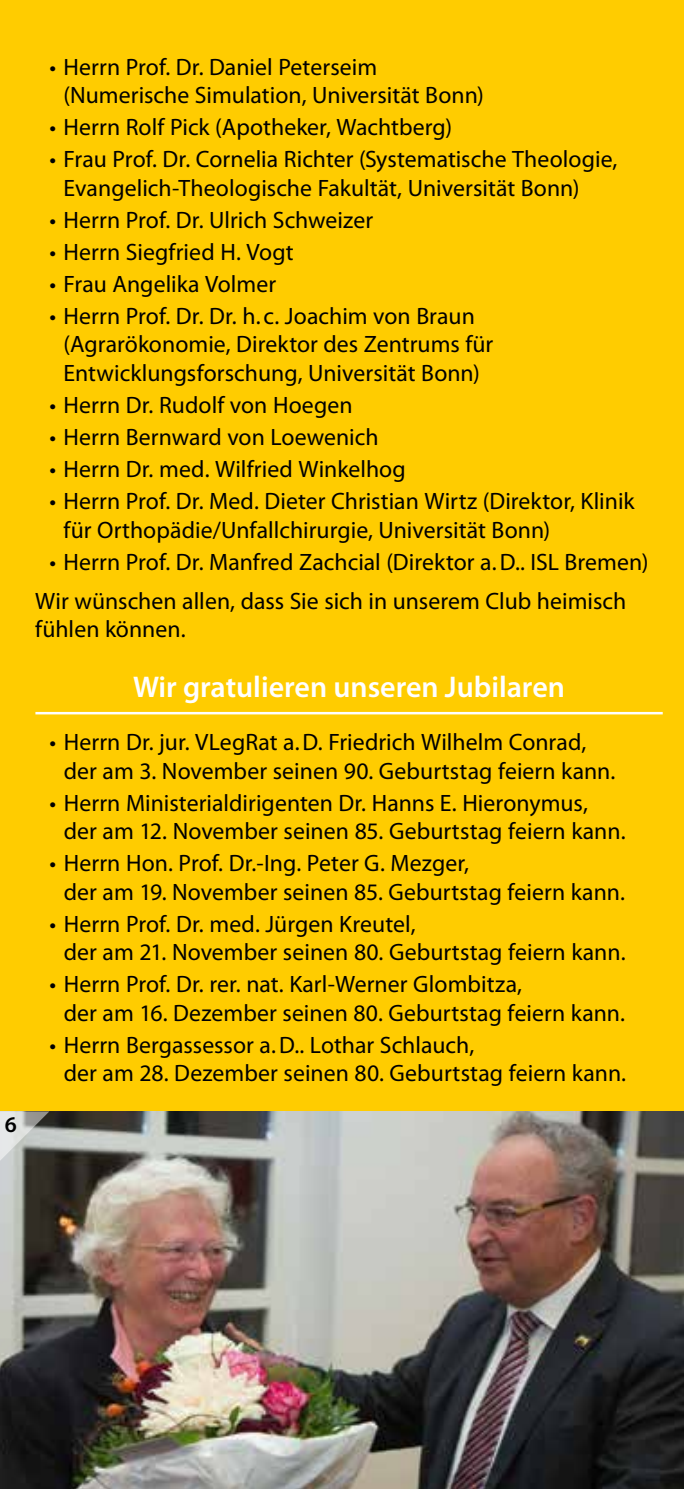
<style>
.page{position:relative;width:684px;height:1489px;background:#fff}
.page>*{position:absolute;margin:0;border:0;box-sizing:border-box;transform-origin:0 0}
.t1{font:600 30px "Myriad Pro";color:#fff}
.t2{font:23.75px/28.5px "Myriad Pro";letter-spacing:.005em;color:#000}
.t3{font:600 22.5px "Myriad Pro";color:#000}
</style>
<div class="page">
<hr style="left:683px;top:0;width:1px;height:1488px;background:#fc0">
<div style="left:0;top:0;width:683px;height:1488px;background:#fc0"></div>
<hr style="left:35px;top:712px;width:628px;height:2px;background:#fff">
<img style="left:0;top:1111px;width:684px;height:377px">
<svg style="left:0;top:1111px;width:49px;height:49px"></svg>
<p class="t3" style="left:5px;top:1110px;width:14px">6</p>
<p class="t2" style="left:64px;top:52px;width:422px;text-indent:-14px">• Herrn Prof. Dr. Daniel Peterseim (Numerische Simulation, Universität Bonn)</p>
<p class="t2" style="left:49px;top:112px;width:404px">• Herrn Rolf Pick (Apotheker, Wachtberg)</p>
<p class="t2" style="left:64px;top:144px;width:555px;text-indent:-14px">• Frau Prof. Dr. Cornelia Richter (Systematische Theologie,<br>Evangelich-Theologische Fakultät, Universität Bonn)</p>
<p class="t2" style="left:49px;top:205px;width:325px">• Herrn Prof. Dr. Ulrich Schweizer</p>
<p class="t2" style="left:49px;top:237px;width:246px">• Herrn Siegfried H. Vogt</p>
<p class="t2" style="left:49px;top:269px;width:228px">• Frau Angelika Volmer</p>
<p class="t2" style="left:64px;top:301px;width:431px;text-indent:-14px">• Herrn Prof. Dr. Dr. h. c. Joachim von Braun (Agrarökonomie, Direktor des Zentrums für<br>Entwicklungsforschung, Universität Bonn)</p>
<p class="t2" style="left:49px;top:390px;width:305px">• Herrn Dr. Rudolf von Hoegen</p>
<p class="t2" style="left:49px;top:422px;width:331px">• Herrn Bernward von Loewenich</p>
<p class="t2" style="left:49px;top:454px;width:358px">• Herrn Dr. med. Wilfried Winkelhog</p>
<p class="t2" style="left:64px;top:486px;width:572px;text-indent:-14px">• Herrn Prof. Dr. Med. Dieter Christian Wirtz (Direktor, Klinik für Orthopädie/Unfallchirurgie, Universität Bonn)</p>
<p class="t2" style="left:35px;top:541px;width:615px;line-height:39.2px;text-indent:14px">• Herrn Prof. Dr. Manfred Zachcial (Direktor a.D.. ISL Bremen)<br>Wir wünschen allen, dass Sie sich in unserem Club heimisch</p>
<p class="t2" style="left:35px;top:614px;width:152px">fühlen können.</p>
<p class="t1" style="left:133px;top:667px;width:433px">Wir gratulieren unseren Jubilaren</p>
<p class="t2" style="left:64px;top:727px;width:553px;text-indent:-14px">• Herrn Dr. jur. VLegRat a.D. Friedrich Wilhelm Conrad, der am 3. November seinen 90. Geburtstag feiern kann.</p>
<p class="t2" style="left:64px;top:788px;width:563px;text-indent:-14px">• Herrn Ministerialdirigenten Dr. Hanns E. Hieronymus, der am 12. November seinen 85. Geburtstag feiern kann.</p>
<p class="t2" style="left:64px;top:848px;width:563px;text-indent:-14px">• Herrn Hon. Prof. Dr.-Ing. Peter G. Mezger,<br>der am 19. November seinen 85. Geburtstag feiern kann.</p>
<p class="t2" style="left:64px;top:909px;width:563px;text-indent:-14px">• Herrn Prof. Dr. med. Jürgen Kreutel,<br>der am 21. November seinen 80. Geburtstag feiern kann.</p>
<p class="t2" style="left:64px;top:969px;width:563px;text-indent:-14px">• Herrn Prof. Dr. rer. nat. Karl-Werner Glombitza,<br>der am 16. Dezember seinen 80. Geburtstag feiern kann.</p>
<p class="t2" style="left:64px;top:1030px;width:564px;text-indent:-14px">• Herrn Bergassessor a.D.. Lothar Schlauch,<br>der am 28. Dezember seinen 80. Geburtstag feiern kann.</p>
</div>
